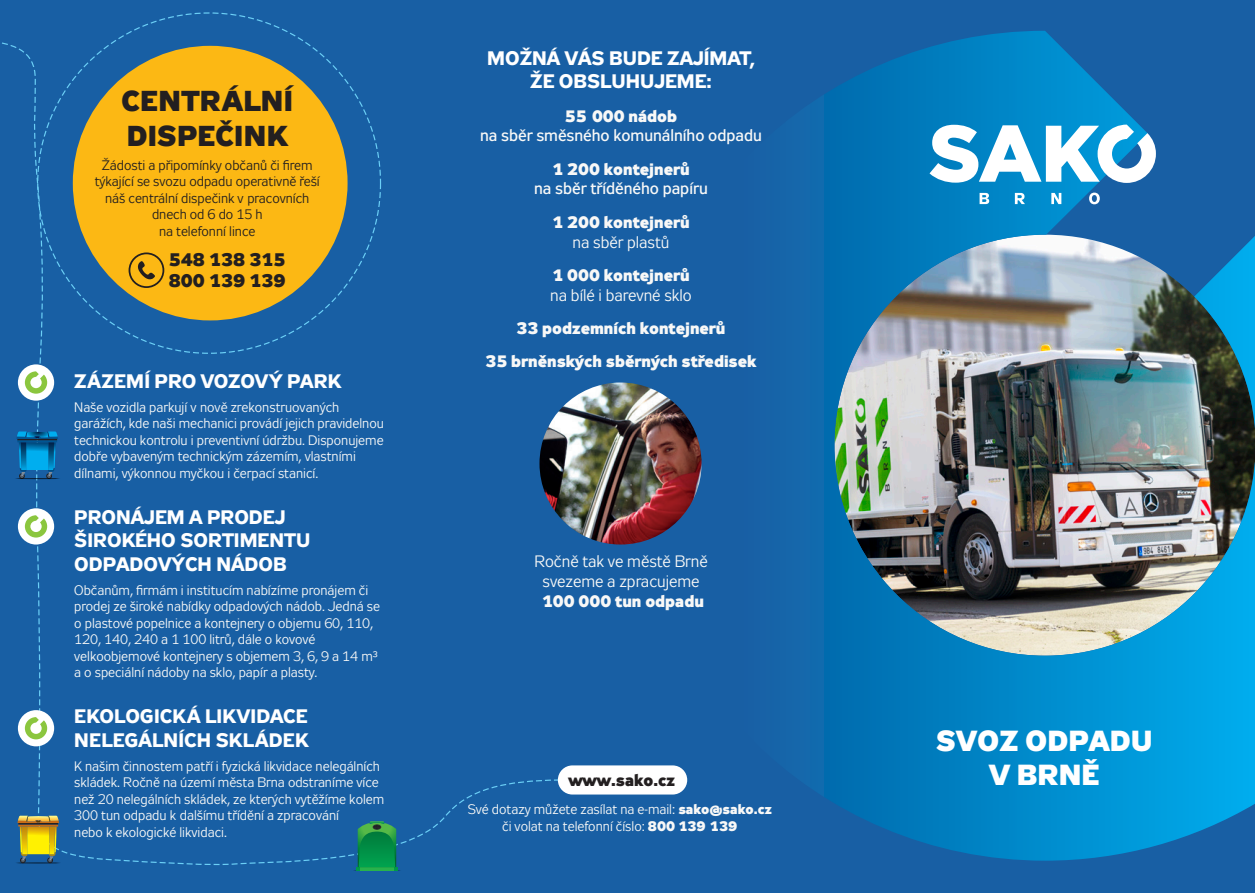
<style>
.page{position:relative;width:1255px;height:893px;background:#fff}
.page>*{position:absolute;margin:0;border:0;box-sizing:border-box;transform-origin:0 0}
.t1{font:700 28.95px/34.8px "Zeppelin 33";color:#fff;text-align:center}
.t2{font:700 28.65px/34.5px "Zeppelin 33";letter-spacing:.005em;color:#231f20}
.t3{font:700 19.5px/23.4px "Zeppelin 32";color:#fff}
.t4{font:700 18.15px/21.8px "Zeppelin 33";color:#231f20}
.t5{font:700 16.5px/33.3px "Zeppelin 33";color:#f8f8f7;text-align:center}
.t6{font:16.5px/19.8px "Zeppelin 31";color:#f8f8f7;text-align:center}
.t7{font:16.5px "Zeppelin 32";color:#f8f8f7}
.t8{font:700 16.5px "Zeppelin 33";color:#231f20}
.t9{font:13.65px/16.5px "Zeppelin 31";color:#f8f8f7}
.t10{font:13.65px/16.5px "Zeppelin 31";color:#231f20;text-align:center}
.s1{font-family:"Zeppelin 33";font-weight:700}
</style>
<div class="page">
<div style="left:0;top:0;width:1254px;height:893px;background:#185fa4"></div>
<img style="left:630px;top:31px;width:624px;height:830px">
<div style="left:0;top:38px;width:561px;height:829px;background:#185fa4"></div>
<div style="left:73px;top:46px;width:274px;height:274px;background:#fcb814;border-radius:50%"></div>
<svg style="left:129px;top:252px;width:35px;height:36px"></svg>
<div style="left:18px;top:508px;width:36px;height:36px;background:#fff;border-radius:50%"></div>
<svg style="left:25px;top:515px;width:22px;height:23px"></svg>
<div style="left:18px;top:364px;width:36px;height:37px;background:#fff;border-radius:50%"></div>
<svg style="left:25px;top:371px;width:22px;height:23px"></svg>
<div style="left:18px;top:710px;width:36px;height:36px;background:#fff;border-radius:50%"></div>
<svg style="left:25px;top:717px;width:22px;height:22px"></svg>
<div style="left:558px;top:765px;width:129px;height:29px;background:#fff;border-radius:15px"></div>
<hr style="left:353px;top:870px;width:48px;height:1px;background:#292a2b;border-radius:50%">
<svg style="left:356px;top:821px;width:42px;height:49px;background:#138f51"></svg>
<hr style="left:15px;top:862px;width:46px;height:1px;background:#292a2b;border-radius:50%">
<svg style="left:17px;top:816px;width:42px;height:47px;background:#a6a03b"></svg>
<svg style="left:17px;top:431px;width:41px;height:47px;background:#0975af"></svg>
<hr style="left:15px;top:478px;width:45px;height:1px;background:#292a2b;border-radius:50%">
<img style="left:539px;top:382px;width:162px;height:162px;border-radius:81px">
<svg style="left:929px;top:125px;width:226px;height:58px"></svg>
<svg style="left:979px;top:193px;width:10px;height:11px"></svg>
<svg style="left:1014px;top:193px;width:10px;height:11px"></svg>
<svg style="left:1051px;top:193px;width:10px;height:11px"></svg>
<svg style="left:1089px;top:193px;width:10px;height:11px"></svg>
<h2 class="t2" style="left:121px;top:86px;width:173px">CENTRÁLNÍ<br>DISPEČINK</h2>
<p class="t10" style="left:95px;top:158px;width:227px">Žádosti a připomínky občanů či firem týkající se svozu odpadu operativně řeší náš centrální dispečink v pracovních dnech od 6 do 15 h<br>na telefonní lince</p>
<h3 class="t4" style="left:169px;top:249px;width:118px">548 138 315<br>800 139 139</h3>
<h3 class="t3" style="left:74px;top:371px;width:268px">ZÁZEMÍ PRO VOZOVÝ PARK</h3>
<p class="t9" style="left:74px;top:400px;width:311px">Naše vozidla parkují v nově zrekonstruovaných garážích, kde naši mechanici provádí jejich pravidelnou technickou kontrolu i preventivní údržbu. Disponujeme dobře vybaveným technickým zázemím, vlastními dílnami, výkonnou myčkou i čerpací stanicí.</p>
<h3 class="t3" style="left:74px;top:507px;width:237px">PRONÁJEM A PRODEJ<br>ŠIROKÉHO SORTIMENTU<br>ODPADOVÝCH NÁDOB</h3>
<p class="t9" style="left:74px;top:583px;width:307px">Občanům, firmám i institucím nabízíme pronájem či prodej ze široké nabídky odpadových nádob. Jedná se o plastové popelnice a kontejnery o objemu 60, 110, 120, 140, 240 a 1 100 litrů, dále o kovové velkoobjemové kontejnery s objemem 3, 6, 9 a 14 m³ a o speciální nádoby na sklo, papír a plasty.</p>
<h3 class="t3" style="left:74px;top:706px;width:236px">EKOLOGICKÁ LIKVIDACE<br>NELEGÁLNÍCH SKLÁDEK</h3>
<p class="t9" style="left:74px;top:759px;width:311px">K našim činnostem patří i fyzická likvidace nelegálních skládek. Ročně na území města Brna odstraníme více než 20 nelegálních skládek, ze kterých vytěžíme kolem 300 tun odpadu k dalšímu třídění a zpracování<br>nebo k ekologické likvidaci.</p>
<h3 class="t3" style="left:487px;top:48px;width:269px;text-align:center">MOŽNÁ VÁS BUDE ZAJÍMAT,<br>ŽE OBSLUHUJEME:</h3>
<p class="t5" style="left:565px;top:100px;width:114px">55 000 nádob</p>
<p class="t7" style="left:480px;top:127px;width:283px">na sběr směsného komunálního odpadu</p>
<p class="t5" style="left:552px;top:153px;width:139px">1 200 kontejnerů</p>
<p class="t7" style="left:534px;top:180px;width:175px">na sběr tříděného papíru</p>
<p class="t5" style="left:552px;top:206px;width:139px">1 200 kontejnerů</p>
<p class="t6" style="left:572px;top:233px;width:98px">na sběr plastů</p>
<p class="t5" style="left:552px;top:259px;width:139px">1 000 kontejnerů</p>
<p class="t6" style="left:550px;top:287px;width:143px">na bílé i barevné sklo</p>
<p class="t5" style="left:485px;top:313px;width:272px">33 podzemních kontejnerů<br>35 brněnských sběrných středisek</p>
<p class="t6" style="left:534px;top:553px;width:175px">Ročně tak ve městě Brně svezeme a zpracujeme</p>
<p class="t5" style="left:542px;top:585px;width:163px">100 000 tun odpadu</p>
<p class="t8" style="left:568px;top:770px;width:108px">www.sako.cz</p>
<p class="t9" style="left:467px;top:803px;width:305px;text-align:center">Své dotazy můžete zasílat na e-mail: <span class="s1">sako@sako.cz </span>či volat na telefonní číslo: <span class="s1">800 139 139</span></p>
<h1 class="t1" style="left:935px;top:725px;width:218px">SVOZ ODPADU<br>V BRNĚ</h1>
</div>
